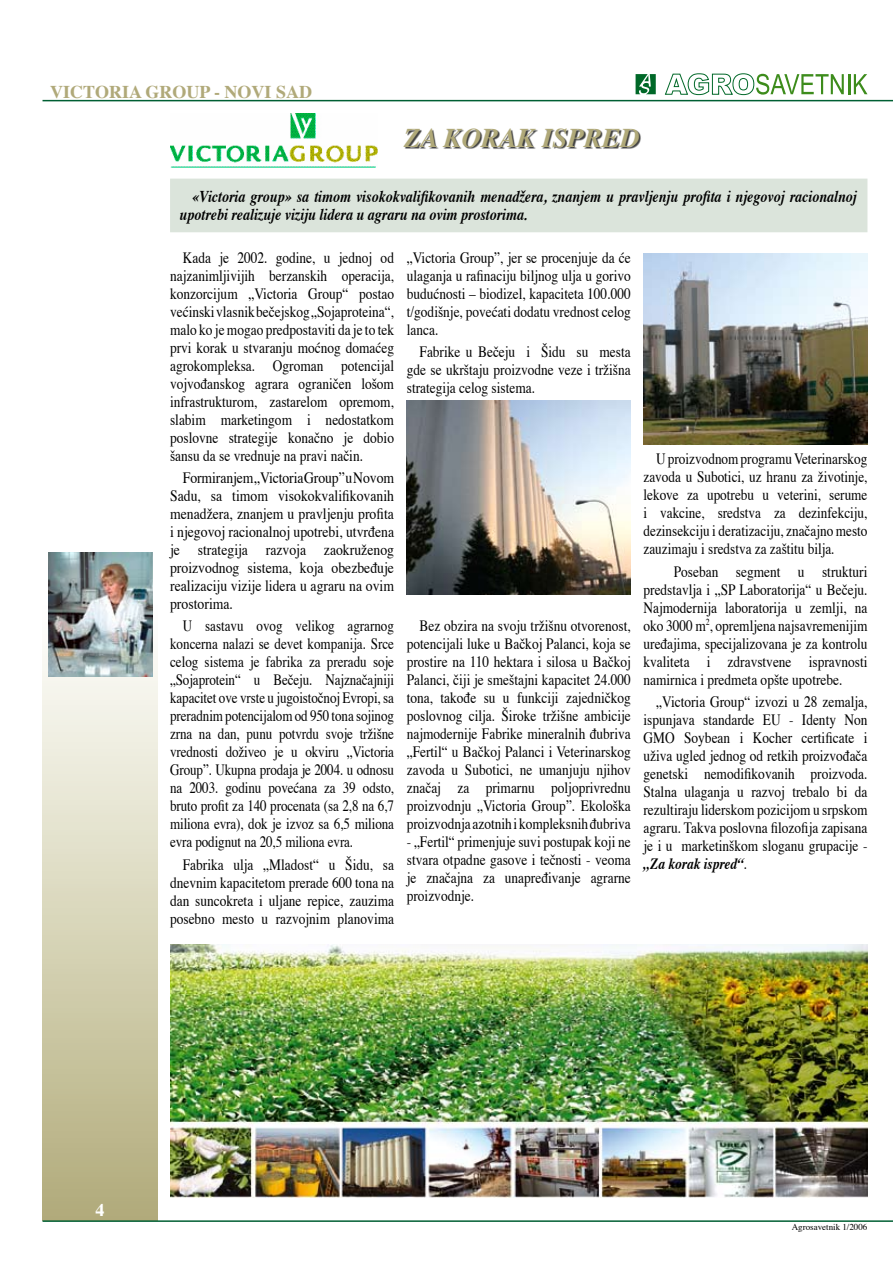
<style>
.page{position:relative;width:893px;height:1263px;background:#fff}
.page>*{position:absolute;margin:0;border:0;box-sizing:border-box;transform-origin:0 0}
.t1{font:italic 700 27px "Times";color:#b0a979}
.t2{font:700 18px "Times";color:#b0a979}
.t3{font:700 18px "Times";color:#fff}
.t4{font:italic 700 16.5px/18px "Times";color:#000;scale:.85 1}
.t5{font:15.75px/18px "Times";color:#000;text-align:justify;scale:.85 1}
.t6{font:15.75px/18px "Times";color:#000;text-align:justify;scale:.83 1}
.t7{font:15.75px/18px "Times";color:#000;text-align:justify;scale:.87 1}
.t8{font:15.75px/18px "Times";color:#000;text-align:justify;scale:.84 1}
.t9{font:9px "Times";color:#000}
.s1{font-weight:700;font-style:italic}
</style>
<div class="page">
<div style="left:170px;top:179px;width:697px;height:53px;background:#dbe4db"></div>
<hr style="left:43px;top:100px;width:850px;height:1px;background:#005f33">
<div style="left:404px;top:130px;width:346px;height:62px;background:#000;opacity:.75"></div>
<svg style="left:636px;top:74px;width:20px;height:20px"></svg>
<svg style="left:665px;top:73px;width:179px;height:22px"></svg>
<hr style="left:848px;top:74px;width:2px;height:20px;background:#3d8c1c">
<svg style="left:854px;top:74px;width:13px;height:20px"></svg>
<img style="left:170px;top:944px;width:697px;height:254px">
<div style="left:43px;top:597px;width:114px;height:623px;background:linear-gradient(to bottom,#fff,#b2ac7a)"></div>
<hr style="left:43px;top:1220px;width:850px;height:2px;background:#005f33">
<img style="left:171px;top:113px;width:207px;height:54px">
<img style="left:643px;top:254px;width:224px;height:191px">
<img style="left:49px;top:553px;width:104px;height:124px">
<img style="left:406px;top:400px;width:224px;height:194px">
<p class="t2" style="left:50px;top:74px;width:263px">VICTORIA GROUP - NOVI SAD</p>
<h1 class="t1" style="left:404px;top:112px;width:237px">ZA KORAK ISPRED</h1>
<p class="t4" style="left:180px;top:186px;width:798px;text-indent:13px">«Victoria group» sa timom visokokvalifikovanih menadžera, znanjem u pravljenju profita i njegovoj racionalnoj upotrebi realizuje viziju lidera u agraru na ovim prostorima.</p>
<p class="t5" style="left:170px;top:247px;width:265px;text-indent:13px">Kada je 2002. godine, u jednoj od najzanimljivijih berzanskih operacija, konzorcijum „Victoria Group“ postao većinski vlasnik bečejskog „Sojaproteina“, malo ko je mogao predpostaviti da je to tek prvi korak u stvaranju moćnog domaćeg agrokompleksa. Ogroman potencijal vojvođanskog agrara ograničen lošom infrastrukturom, zastarelom opremom, slabim marketingom i nedostatkom poslovne strategije konačno je dobio šansu da se vrednuje na pravi način.</p>
<p class="t7" style="left:170px;top:467px;width:259px;text-indent:13px">Formiranjem „Victoria Group” u Novom Sadu, sa timom visokokvalifikovanih menadžera, znanjem u pravljenju profita i njegovoj racionalnoj upotrebi, utvrđena je strategija razvoja zaokruženog proizvodnog sistema, koja obezbeđuje realizaciju vizije lidera u agraru na ovim prostorima.</p>
<p class="t6" style="left:170px;top:616px;width:271px;text-indent:13px">U sastavu ovog velikog agrarnog koncerna nalazi se devet kompanija. Srce celog sistema je fabrika za preradu soje „Sojaprotein“ u Bečeju. Najznačajniji kapacitet ove vrste u jugoistočnoj Evropi, sa preradnim potencijalom od 950 tona sojinog zrna na dan, punu potvrdu svoje tržišne vrednosti doživeo je u okviru „Victoria Group”. Ukupna prodaja je 2004. u odnosu na 2003. godinu povećana za 39 odsto, bruto profit za 140 procenata (sa 2,8 na 6,7 miliona evra), dok je izvoz sa 6,5 miliona evra podignut na 20,5 miliona evra.</p>
<p class="t5" style="left:170px;top:854px;width:265px;text-indent:13px">Fabrika ulja „Mladost“ u Šidu, sa dnevnim kapacitetom prerade 600 tona na dan suncokreta i uljane repice, zauzima posebno mesto u razvojnim planovima</p>
<p class="t5" style="left:407px;top:247px;width:265px">„Victoria Group”, jer se procenjuje da će ulaganja u rafinaciju biljnog ulja u gorivo budućnosti – biodizel, kapaciteta 100.000 t/godišnje, povećati dodatu vrednost celog lanca.</p>
<p class="t5" style="left:407px;top:341px;width:265px;text-indent:13px">Fabrike u Bečeju i Šidu su mesta gde se ukrštaju proizvodne veze i tržišna strategija celog sistema.</p>
<p class="t5" style="left:407px;top:616px;width:265px;text-indent:13px">Bez obzira na svoju tržišnu otvorenost, potencijali luke u Bačkoj Palanci, koja se prostire na 110 hektara i silosa u Bačkoj Palanci, čiji je smeštajni kapacitet 24.000 tona, takođe su u funkciji zajedničkog poslovnog cilja. Široke tržišne ambicije najmodernije Fabrike mineralnih đubriva „Fertil“ u Bačkoj Palanci i Veterinarskog zavoda u Subotici, ne umanjuju njihov značaj za primarnu poljoprivrednu proizvodnju „Victoria Group”. Ekološka proizvodnja azotnih i kompleksnih đubriva</p>
<p class="t5" style="left:407px;top:832px;width:265px">- „Fertil“ primenjuje suvi postupak koji ne stvara otpadne gasove i tečnosti - veoma je značajna za unapređivanje agrarne proizvodnje.</p>
<p class="t8" style="left:643px;top:449px;width:268px;text-indent:13px">U proizvodnom programu Veterinarskog zavoda u Subotici, uz hranu za životinje, lekove za upotrebu u veterini, serume i vakcine, sredstva za dezinfekciju, dezinsekciju i deratizaciju, značajno mesto zauzimaju i sredstva za zaštitu bilja.</p>
<p class="t5" style="left:643px;top:561px;width:265px;text-indent:30px">Poseban segment u strukturi predstavlja i „SP Laboratorija“ u Bečeju.<br>Najmodernija laboratorija u zemlji, na oko 3000 m<sup>2</sup>, opremljena najsavremenijim uređajima, specijalizovana je za kontrolu kvaliteta i zdravstvene ispravnosti namirnica i predmeta opšte upotrebe.</p>
<p class="t5" style="left:643px;top:691px;width:265px;text-indent:13px">„Victoria Group“ izvozi u 28 zemalja, ispunjava standarde EU - Identy Non GMO Soybean i Kocher certificate i uživa ugled jednog od retkih proizvođača genetski nemodifikovanih proizvoda.<br>Stalna ulaganja u razvoj trebalo bi da rezultiraju liderskom pozicijom u srpskom agraru. Takva poslovna filozofija zapisana je i u marketinškom sloganu grupacije - <span class="s1">„Za korak ispred“</span>.</p>
<p class="t3" style="left:96px;top:1192px;width:10px">4</p>
<p class="t9" style="left:792px;top:1218px;width:77px">Agrosavetnik 1/2006</p>
</div>
